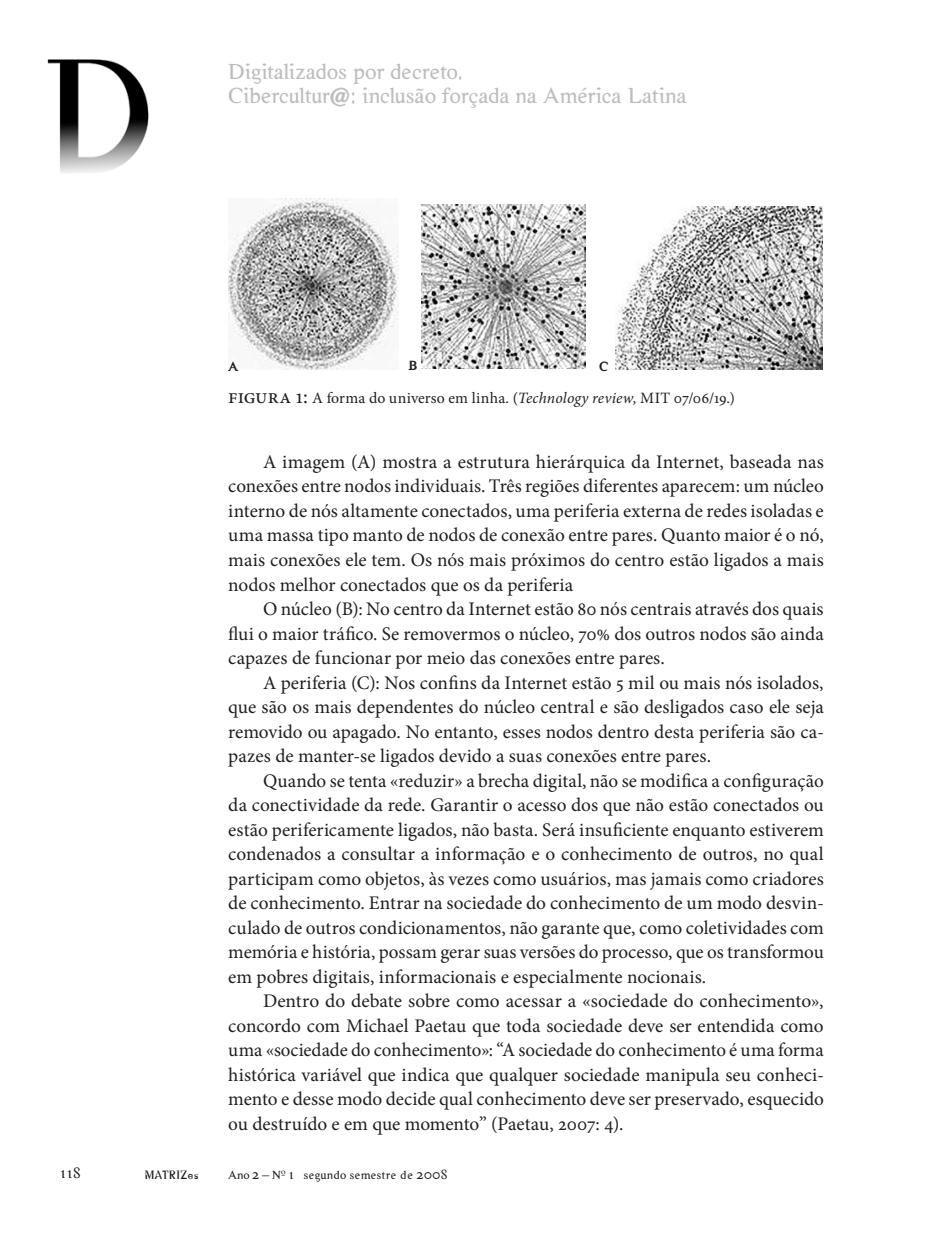
<style>
.page{position:relative;width:943px;height:1241px;background:#fff}
.page>*{position:absolute;margin:0;border:0;box-sizing:border-box;transform-origin:0 0}
.t1{font:22.75px/24.5px "Hard Times";letter-spacing:.005em;color:#bbbdc0}
.t2{font:19.25px/24.5px "Minion Pro";color:#221e1f;text-align:justify}
.t3{font:15.75px "Minion Pro";letter-spacing:.01em;color:#221e1f}
.t4{font:15.75px "Hard Times";color:#221e1f}
.t5{font:700 14px "Hard Times";color:#221e1f}
.t6{font:12.25px "Hard Times";letter-spacing:.04em;color:#221e1f}
.t7{font:10.5px "Linotype Futoni";letter-spacing:.05em;color:#221e1f}
.s1{font-size:21px}
.s2{font-style:italic}
.s3{font-size:14px}
</style>
<div class="page">
<img style="left:47px;top:59px;width:102px;height:114px">
<img style="left:229px;top:199px;width:169px;height:170px">
<svg style="left:229px;top:353px;width:12px;height:16px"></svg>
<img style="left:421px;top:205px;width:164px;height:164px">
<img style="left:615px;top:206px;width:207px;height:163px">
<p class="t1" style="left:228px;top:58px;width:460px">Digitalizados por decreto.<br>Cibercultur@: inclusão forçada na América Latina</p>
<p class="t5" style="left:228px;top:357px;width:12px">A</p>
<p class="t5" style="left:408px;top:357px;width:11px">B</p>
<p class="t5" style="left:599px;top:357px;width:11px">C</p>
<p class="t3" style="left:228px;top:387px;width:508px"><span class="s1">Figura 1:</span> A forma do universo em linha. (<span class="s2">Technology review,</span> MIT 07/06/19.)</p>
<p class="t2" style="left:228px;top:449px;width:597px;text-indent:35px">A imagem (A) mostra a estrutura hierárquica da Internet, baseada nas conexões entre nodos individuais. Três regiões diferentes aparecem: um núcleo interno de nós altamente conectados, uma periferia externa de redes isoladas e uma massa tipo manto de nodos de conexão entre pares. Quanto maior é o nó, mais conexões ele tem. Os nós mais próximos do centro estão ligados a mais nodos melhor conectados que os da periferia</p>
<p class="t2" style="left:228px;top:596px;width:597px;text-indent:35px">O núcleo (B): No centro da Internet estão 80 nós centrais através dos quais flui o maior tráfico. Se removermos o núcleo, 70% dos outros nodos são ainda capazes de funcionar por meio das conexões entre pares.</p>
<p class="t2" style="left:228px;top:670px;width:597px;text-indent:35px">A periferia (C): Nos confins da Internet estão 5 mil ou mais nós isolados, que são os mais dependentes do núcleo central e são desligados caso ele seja removido ou apagado. No entanto, esses nodos dentro desta periferia são ca&shy;pazes de manter-se ligados devido a suas conexões entre pares.</p>
<p class="t2" style="left:228px;top:768px;width:597px;text-indent:35px">Quando se tenta «reduzir» a brecha digital, não se modifica a configuração da conectividade da rede. Garantir o acesso dos que não estão conectados ou estão perifericamente ligados, não basta. Será insuficiente enquanto estiverem condenados a consultar a informação e o conhecimento de outros, no qual participam como objetos, às vezes como usuários, mas jamais como criadores de conhecimento. Entrar na sociedade do conhecimento de um modo desvin&shy;culado de outros condicionamentos, não garante que, como coletividades com memória e história, possam gerar suas versões do processo, que os transformou em pobres digitais, informacionais e especialmente nocionais.</p>
<p class="t2" style="left:228px;top:988px;width:597px;text-indent:35px">Dentro do debate sobre como acessar a «sociedade do conhecimento», concordo com Michael Paetau que toda sociedade deve ser entendida como uma «sociedade do conhecimento»: “A sociedade do conhecimento é uma forma histórica variável que indica que qualquer sociedade manipula seu conheci&shy;mento e desse modo decide qual conhecimento deve ser preservado, esquecido ou destruído e em que momento” (Paetau, 2007: 4).</p>
<p class="t4" style="left:60px;top:1162px;width:23px">118</p>
<p class="t7" style="left:145px;top:1167px;width:55px">MATRIZES</p>
<p class="t6" style="left:228px;top:1166px;width:221px">Ano <span class="s3">2 –</span> n<span class="s3">º 1</span> segundo semestre de <span class="s3">2008</span></p>
</div>
